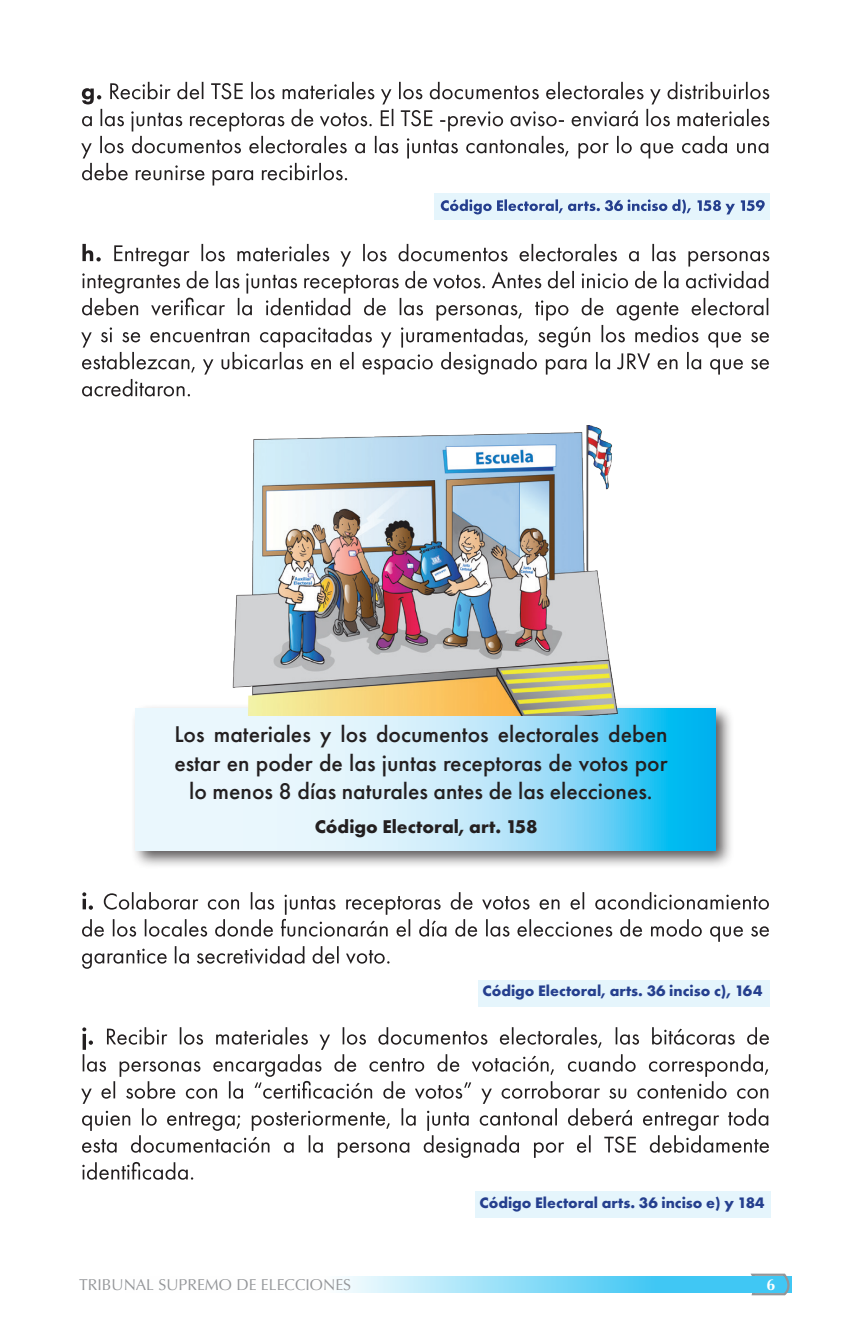
<style>
.page{position:relative;width:851px;height:1337px;background:#fff}
.page>*{position:absolute;margin:0;border:0;box-sizing:border-box;transform-origin:0 0}
.t1{font:500 23.62px/28.3px "Futura PT";color:#231f20;text-align:center}
.t2{font:700 19.12px "Futura PT";color:#231f20}
.t3{font:700 15.75px "Futura PT";color:#253f8e}
.t4{font:15.75px "Optima";color:#939598}
.t5{font:700 15.75px "Optima";color:#fff}
</style>
<div class="page">
<svg style="left:341px;top:1276px;width:403px;height:16px;background:#86dbf7"></svg>
<svg style="left:750px;top:1273px;width:42px;height:23px"></svg>
<div style="left:744px;top:1276px;width:12px;height:16px;background:#40c7f4"></div>
<svg style="left:81px;top:1027px;width:688px;height:152px"></svg>
<svg style="left:82px;top:892px;width:687px;height:76px"></svg>
<svg style="left:81px;top:244px;width:688px;height:152px"></svg>
<svg style="left:81px;top:82px;width:688px;height:103px"></svg>
<div style="left:477px;top:979px;width:292px;height:27px;background:#e5f5fc"></div>
<div style="left:475px;top:1190px;width:295px;height:27px;background:#e5f5fc"></div>
<div style="left:130px;top:703px;width:605px;height:167px;background:#231f20;opacity:.75"></div>
<svg style="left:136px;top:708px;width:579px;height:142px;background:#ace4f8"></svg>
<img style="left:232px;top:425px;width:386px;height:290px">
<div style="left:434px;top:193px;width:335px;height:27px;background:#e5f5fc"></div>
<svg style="left:440px;top:199px;width:324px;height:15px"></svg>
<p class="t1" style="left:174px;top:720px;width:495px">Los materiales y los documentos electorales deben estar en poder de las juntas receptoras de votos por lo menos 8 días naturales antes de las elecciones.</p>
<p class="t2" style="left:315px;top:814px;width:224px">Código Electoral, art. 158</p>
<p class="t3" style="left:482px;top:980px;width:281px">Código Electoral, arts. 36 inciso c), 164</p>
<p class="t3" style="left:479px;top:1192px;width:286px">Código Electoral arts. 36 inciso e) y 184</p>
<p class="t4" style="left:79px;top:1275px;width:273px">TRIBUNAL SUPREMO DE ELECCIONES</p>
<p class="t5" style="left:766px;top:1275px;width:10px">6</p>
</div>
